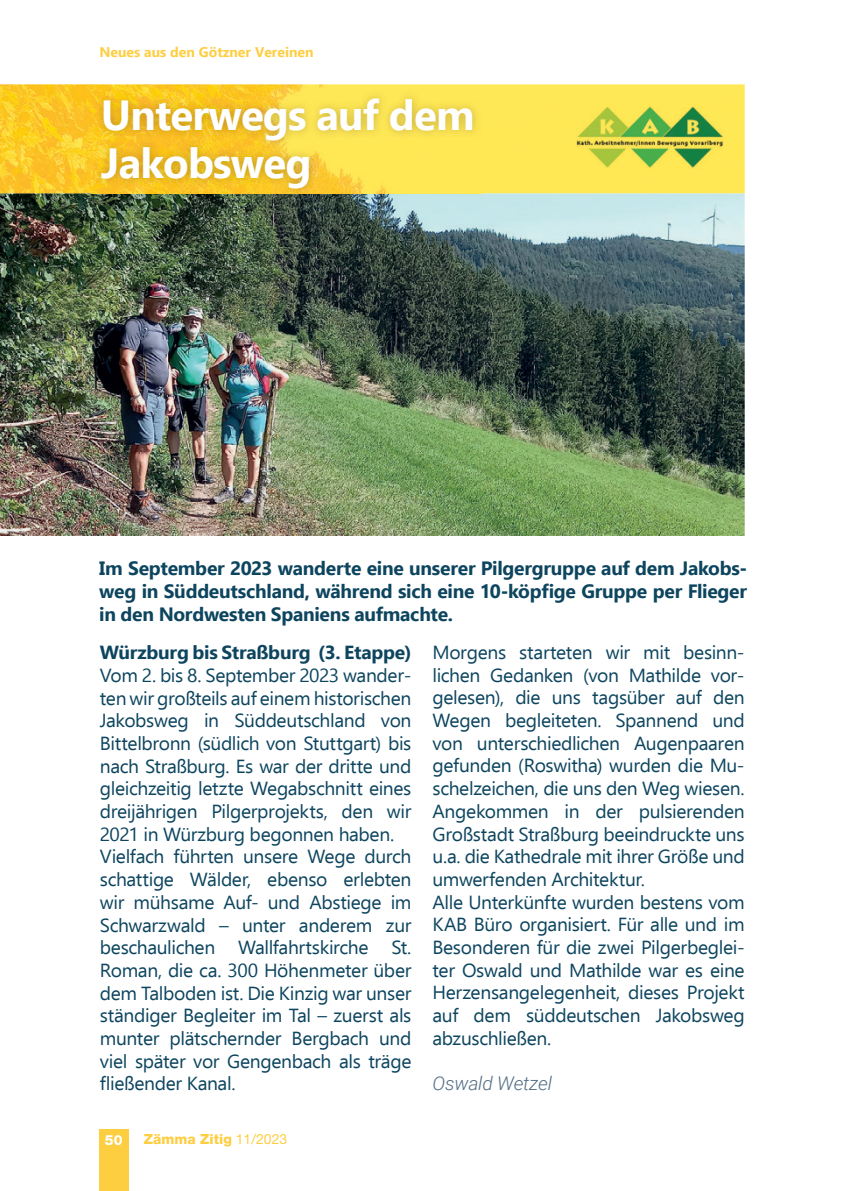
<style>
.page{position:relative;width:844px;height:1191px;background:#fff}
.page>*{position:absolute;margin:0;border:0;box-sizing:border-box;transform-origin:0 0}
.t1{font:700 42px/47.2px "Ebrima";letter-spacing:-.02em;color:#fff}
.t2{font:700 19.25px/23.1px "Ebrima";letter-spacing:-.015em;color:#0d455f;text-align:justify}
.t3{font:18.9px/22.8px "Ebrima";letter-spacing:-.02em;color:#0d455f}
.t4{font:700 18.9px "Ebrima";letter-spacing:-.015em;color:#0d455f}
.t5{font:italic 300 18.9px "Roboto";letter-spacing:-.01em;color:#526d84}
.t6{font:700 14px "Ebrima";color:#fece41}
.t7{font:800 14px "Helvetica Neue LT Pro";color:#fece41}
.t8{font:800 14px "Helvetica Neue LT Pro";color:#fff}
.s1{font-weight:400}
</style>
<div class="page">
<img style="left:0;top:84px;width:744px;height:452px">
<img style="left:93px;top:90px;width:388px;height:107px">
<img style="left:562px;top:101px;width:176px;height:67px">
<div style="left:99px;top:1130px;width:29px;height:61px;background:#fece41"></div>
<p class="t6" style="left:99px;top:41px;width:215px">Neues aus den Götzner Vereinen</p>
<h1 class="t1" style="left:101px;top:89px;width:375px">Unterwegs auf dem<br>Jakobsweg</h1>
<p class="t2" style="left:99px;top:555px;width:649px">Im September 2023 wanderte eine unserer Pilgergruppe auf dem Jakobs&shy;weg in Süddeutschland, während sich eine 10-köpfige Gruppe per Flieger in den Nordwesten Spaniens aufmachte.</p>
<p class="t4" style="left:100px;top:637px;width:313px">Würzburg bis Straßburg (3. Etappe)</p>
<p class="t3" style="left:100px;top:663px;width:313px">Vom 2. bis 8. September 2023 wander&shy;ten wir großteils auf einem historischen Jakobsweg in Süddeutschland von Bittelbronn (südlich von Stuttgart) bis nach Straßburg. Es war der dritte und gleichzeitig letzte Wegabschnitt eines dreijährigen Pilgerprojekts, den wir 2021 in Würzburg begonnen haben.<br>Vielfach führten unsere Wege durch schattige Wälder, ebenso erlebten wir mühsame Auf- und Abstiege im Schwarzwald – unter anderem zur beschaulichen Wallfahrtskirche St.<br>Roman, die ca. 300 Höhenmeter über dem Talboden ist. Die Kinzig war unser ständiger Begleiter im Tal – zuerst als munter plätschernder Bergbach und viel später vor Gengenbach als träge fließender Kanal.</p>
<p class="t8" style="left:105px;top:1131px;width:19px">50</p>
<p class="t7" style="left:144px;top:1131px;width:145px">Zämma Zitig <span class="s1">11/2023</span></p>
<p class="t3" style="left:432px;top:640px;width:313px">Morgens starteten wir mit besinn&shy;lichen Gedanken (von Mathilde vor&shy;gelesen), die uns tagsüber auf den Wegen begleiteten. Spannend und von unterschiedlichen Augenpaaren gefunden (Roswitha) wurden die Mu&shy;schelzeichen, die uns den Weg wiesen.<br>Angekommen in der pulsierenden Großstadt Straßburg beeindruckte uns u.a. die Kathedrale mit ihrer Größe und umwerfenden Architektur.<br>Alle Unterkünfte wurden bestens vom KAB Büro organisiert. Für alle und im Besonderen für die zwei Pilgerbeglei&shy;ter Oswald und Mathilde war es eine Herzensangelegenheit, dieses Projekt auf dem süddeutschen Jakobsweg abzuschließen.</p>
<p class="t5" style="left:432px;top:1070px;width:121px">Oswald Wetzel</p>
</div>
